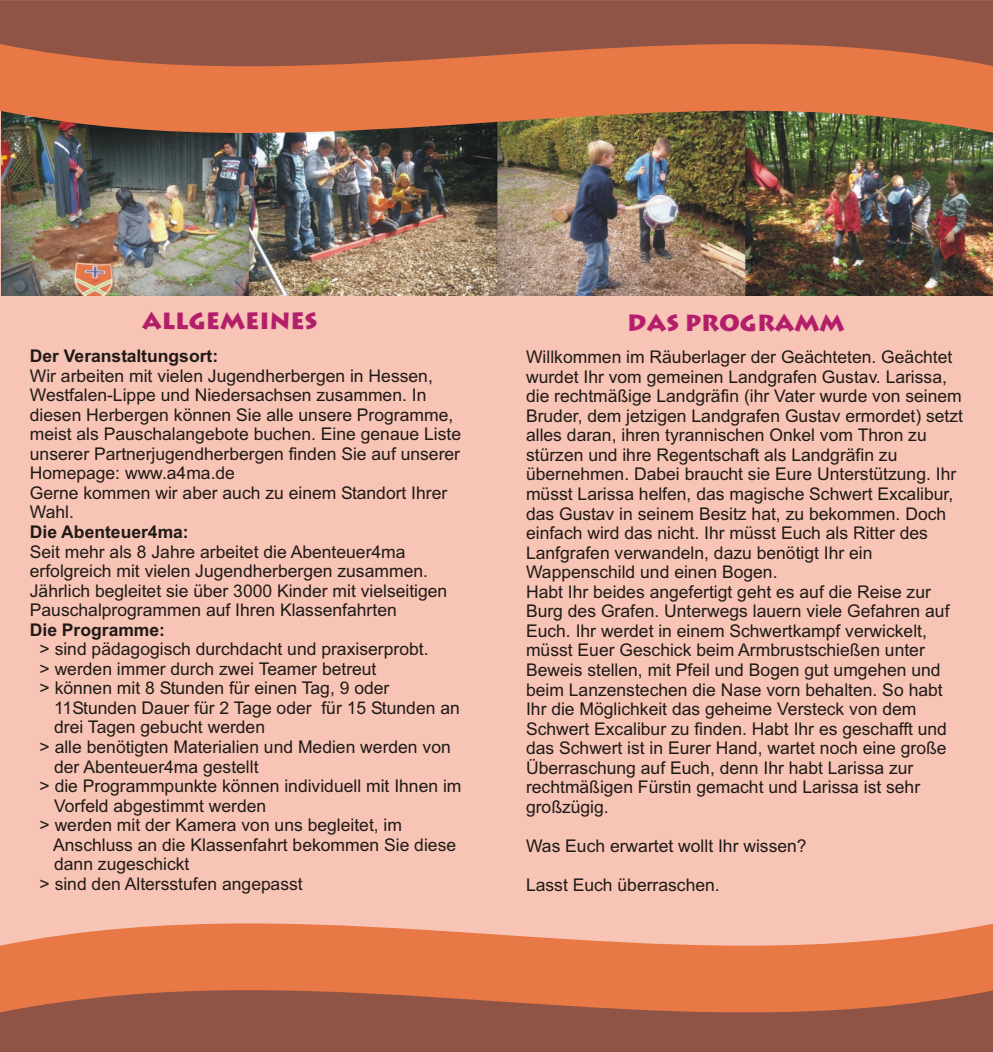
<style>
.page{position:relative;width:993px;height:1052px;background:#fff}
.page>*{position:absolute;margin:0;border:0;box-sizing:border-box;transform-origin:0 0}
.t1{font:700 23.1px "Lithograph";color:#b31f6b}
.t2{font:17.5px/19.6px "Arial";color:#1f1a17}
.t3{font:700 17.5px "Arial";color:#1f1a17}
</style>
<div class="page">
<div style="left:0;top:95px;width:992px;height:873px;background:#f7c4b5"></div>
<svg style="left:0;top:923px;width:992px;height:129px;background:#c6704f"></svg>
<img style="left:1px;top:177px;width:991px;height:118px">
<img style="left:0;top:0;width:992px;height:177px">
<h1 class="t1" style="left:142px;top:312px;width:177px">ALLGEMEINES</h1>
<p class="t3" style="left:30px;top:349px;width:190px">Der Veranstaltungsort:</p>
<p class="t2" style="left:30px;top:367px;width:432px">Wir arbeiten mit vielen Jugendherbergen in Hessen, Westfalen-Lippe und Niedersachsen zusammen. In diesen Herbergen können Sie alle unsere Programme, meist als Pauschalangebote buchen. Eine genaue Liste unserer Partnerjugendherbergen finden Sie auf unserer Homepage: www.a4ma.de<br>Gerne kommen wir aber auch zu einem Standort Ihrer Wahl.</p>
<p class="t3" style="left:30px;top:525px;width:160px">Die Abenteuer4ma:</p>
<p class="t2" style="left:30px;top:543px;width:419px">Seit mehr als 8 Jahre arbeitet die Abenteuer4ma erfolgreich mit vielen Jugendherbergen zusammen.<br>Jährlich begleitet sie über 3000 Kinder mit vielseitigen Pauschalprogrammen auf Ihren Klassenfahrten</p>
<p class="t3" style="left:30px;top:623px;width:137px">Die Programme:</p>
<p class="t2" style="left:40px;top:641px;width:390px">&gt; sind pädagogisch durchdacht und praxiserprobt. &gt; werden immer durch zwei Teamer betreut<br>&gt; können mit 8 Stunden für einen Tag, 9 oder</p>
<p class="t2" style="left:54px;top:699px;width:407px">11Stunden Dauer für 2 Tage oder für 15 Stunden an</p>
<p class="t2" style="left:54px;top:719px;width:212px">drei Tagen gebucht werden</p>
<p class="t2" style="left:40px;top:739px;width:412px">&gt; alle benötigten Materialien und Medien werden von</p>
<p class="t2" style="left:54px;top:758px;width:206px">der Abenteuer4ma gestellt</p>
<p class="t2" style="left:40px;top:778px;width:423px">&gt; die Programmpunkte können individuell mit Ihnen im</p>
<p class="t2" style="left:54px;top:797px;width:214px">Vorfeld abgestimmt werden</p>
<p class="t2" style="left:40px;top:817px;width:364px">&gt; werden mit der Kamera von uns begleitet, im</p>
<p class="t2" style="left:53px;top:836px;width:404px">Anschluss an die Klassenfahrt bekommen Sie diese</p>
<p class="t2" style="left:54px;top:856px;width:137px">dann zugeschickt</p>
<p class="t2" style="left:40px;top:875px;width:264px">&gt; sind den Altersstufen angepasst</p>
<h1 class="t1" style="left:627px;top:313px;width:219px">DAS PROGRAMM</h1>
<p class="t2" style="left:526px;top:349px;width:438px">Willkommen im Räuberlager der Geächteten. Geächtet wurdet Ihr vom gemeinen Landgrafen Gustav. Larissa, die rechtmäßige Landgräfin (ihr Vater wurde von seinem Bruder, dem jetzigen Landgrafen Gustav ermordet) setzt alles daran, ihren tyrannischen Onkel vom Thron zu stürzen und ihre Regentschaft als Landgräfin zu übernehmen. Dabei braucht sie Eure Unterstützung. Ihr müsst Larissa helfen, das magische Schwert Excalibur, das Gustav in seinem Besitz hat, zu bekommen. Doch einfach wird das nicht. Ihr müsst Euch als Ritter des Lanfgrafen verwandeln, dazu benötigt Ihr ein Wappenschild und einen Bogen.<br>Habt Ihr beides angefertigt geht es auf die Reise zur Burg des Grafen. Unterwegs lauern viele Gefahren auf Euch. Ihr werdet in einem Schwertkampf verwickelt, müsst Euer Geschick beim Armbrustschießen unter Beweis stellen, mit Pfeil und Bogen gut umgehen und beim Lanzenstechen die Nase vorn behalten. So habt Ihr die Möglichkeit das geheime Versteck von dem Schwert Excalibur zu finden. Habt Ihr es geschafft und das Schwert ist in Eurer Hand, wartet noch eine große Überraschung auf Euch, denn Ihr habt Larissa zur rechtmäßigen Fürstin gemacht und Larissa ist sehr großzügig.</p>
<p class="t2" style="left:526px;top:837px;width:282px">Was Euch erwartet wollt Ihr wissen?</p>
<p class="t2" style="left:526px;top:877px;width:195px">Lasst Euch überraschen.</p>
</div>
